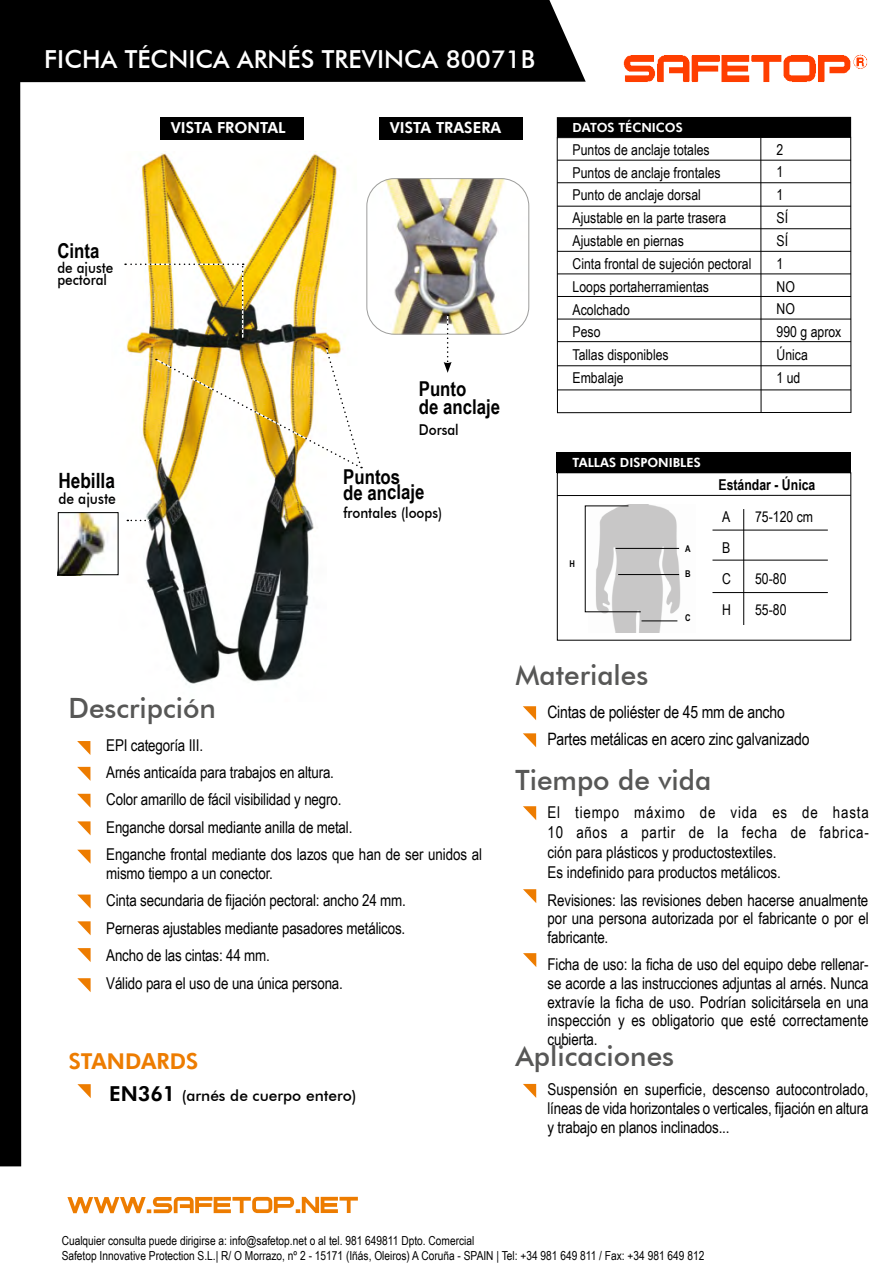
<style>
.page{position:relative;width:893px;height:1263px;background:#fff}
.page>*{position:absolute;margin:0;border:0;box-sizing:border-box;transform-origin:0 0}
.t1{font:500 27.9px "Futura BT";color:#575756}
.t2{font:500 24.9px "Futura BT";color:#fff}
.t3{font:700 21.75px "Futura BT";color:#ed7c00}
.t4{font:700 21px "Arial Narrow";color:#000}
.t5{font:700 20.55px/15.5px "Arial Narrow";color:#000}
.t6{font:17.1px/27.5px "Arial Narrow";letter-spacing:-.01em;color:#000}
.t7{font:16.35px/27.5px "Arial Narrow";letter-spacing:-.01em;color:#000}
.t8{font:500 15.6px "Futura BT";color:#000}
.t9{font:500 15.45px "Futura BT";color:#000;scale:.9 1}
.t10{font:700 15.15px "Futura BT";color:#fff}
.t11{font:15px/22.8px "Arial Narrow";color:#000}
.t12{font:500 15px/12.5px "Futura BT";color:#000;scale:.9 1}
.t13{font:700 15px "Arial Narrow";color:#000}
.t14{font:700 12.6px "Futura BT";color:#fff}
.t15{font:12.45px/14.9px "Arial Narrow";color:#000}
.t16{font:700 9.3px "Arial Narrow";color:#000}
.s1{font-weight:700;font-size:20.55px}
</style>
<div class="page">
<img style="left:112px;top:151px;width:229px;height:534px">
<div style="left:21px;top:0;width:565px;height:82px;background:#000"></div>
<div style="left:557px;top:137px;width:294px;height:276px;border:1px solid #000"></div>
<svg style="left:67px;top:1197px;width:291px;height:16px"></svg>
<img style="left:623px;top:54px;width:245px;height:28px">
<svg style="left:77px;top:1084px;width:14px;height:14px"></svg>
<svg style="left:77px;top:741px;width:13px;height:14px"></svg>
<svg style="left:523px;top:706px;width:13px;height:14px"></svg>
<svg style="left:523px;top:733px;width:13px;height:14px"></svg>
<svg style="left:523px;top:889px;width:13px;height:14px"></svg>
<svg style="left:523px;top:953px;width:13px;height:14px"></svg>
<svg style="left:523px;top:806px;width:13px;height:14px"></svg>
<svg style="left:77px;top:767px;width:13px;height:14px"></svg>
<svg style="left:77px;top:794px;width:14px;height:14px"></svg>
<svg style="left:77px;top:850px;width:14px;height:14px"></svg>
<svg style="left:77px;top:821px;width:14px;height:14px"></svg>
<svg style="left:77px;top:894px;width:14px;height:14px"></svg>
<svg style="left:77px;top:921px;width:14px;height:14px"></svg>
<svg style="left:77px;top:948px;width:14px;height:14px"></svg>
<svg style="left:77px;top:978px;width:14px;height:14px"></svg>
<hr style="left:557px;top:160px;width:294px;height:1px;background:#000">
<hr style="left:557px;top:182px;width:294px;height:1px;background:#000">
<hr style="left:557px;top:206px;width:294px;height:1px;background:#000">
<hr style="left:557px;top:228px;width:294px;height:1px;background:#000">
<hr style="left:557px;top:251px;width:294px;height:1px;background:#000">
<hr style="left:557px;top:273px;width:294px;height:1px;background:#000">
<hr style="left:557px;top:296px;width:294px;height:1px;background:#000">
<hr style="left:557px;top:319px;width:294px;height:1px;background:#000">
<hr style="left:557px;top:341px;width:294px;height:1px;background:#000">
<hr style="left:557px;top:365px;width:294px;height:1px;background:#000">
<hr style="left:557px;top:389px;width:294px;height:1px;background:#000">
<hr style="left:760px;top:138px;width:1px;height:275px;background:#000">
<div style="left:557px;top:117px;width:294px;height:20px;background:#000"></div>
<svg style="left:523px;top:1084px;width:13px;height:14px"></svg>
<div style="left:0;top:0;width:21px;height:1166px;background:#000"></div>
<div style="left:379px;top:117px;width:144px;height:22px;background:#000"></div>
<div style="left:160px;top:117px;width:144px;height:22px;background:#000"></div>
<img style="left:124px;top:263px;width:120px;height:77px">
<svg style="left:154px;top:347px;width:209px;height:124px"></svg>
<img style="left:60px;top:514px;width:57px;height:59px">
<div style="left:58px;top:512px;width:61px;height:63px;border:1px solid #000"></div>
<svg style="left:127px;top:520px;width:24px;height:1px"></svg>
<div style="left:557px;top:472px;width:294px;height:169px;border:1px solid #000"></div>
<img style="left:603px;top:505px;width:78px;height:127px">
<hr style="left:557px;top:495px;width:294px;height:1px;background:#000">
<div style="left:557px;top:452px;width:294px;height:20px;background:#000"></div>
<hr style="left:616px;top:548px;width:63px;height:1px;background:#000">
<hr style="left:618px;top:574px;width:61px;height:1px;background:#000">
<hr style="left:641px;top:620px;width:36px;height:1px;background:#000">
<svg style="left:584px;top:505px;width:57px;height:108px"></svg>
<hr style="left:712px;top:530px;width:116px;height:1px;background:#000">
<hr style="left:712px;top:560px;width:116px;height:1px;background:#000">
<hr style="left:712px;top:592px;width:116px;height:1px;background:#000">
<hr style="left:743px;top:509px;width:1px;height:116px;background:#000">
<img style="left:368px;top:178px;width:161px;height:156px">
<div style="left:366px;top:178px;width:163px;height:157px;border:1px solid #9d9d9c;border-radius:28px"></div>
<svg style="left:444px;top:315px;width:8px;height:58px"></svg>
<h2 class="t2" style="left:44px;top:44px;width:492px">FICHA TÉCNICA ARNÉS TREVINCA 80071B</h2>
<p class="t5" style="left:57px;top:242px;width:44px">Cinta</p>
<p class="t12" style="left:57px;top:261px;width:64px">de ajuste pectoral</p>
<p class="t4" style="left:58px;top:464px;width:58px">Hebilla</p>
<p class="t9" style="left:58px;top:489px;width:65px">de ajuste</p>
<p class="t10" style="left:171px;top:119px;width:116px">VISTA FRONTAL</p>
<p class="t10" style="left:390px;top:119px;width:113px">VISTA TRASERA</p>
<p class="t5" style="left:419px;top:379px;width:83px;line-height:18.3px">Punto<br>de anclaje</p>
<p class="t12" style="left:419px;top:423px;width:46px">Dorsal</p>
<p class="t5" style="left:343px;top:468px;width:83px">Puntos de anclaje</p>
<p class="t12" style="left:343px;top:506px;width:111px">frontales (loops)</p>
<p class="t14" style="left:573px;top:119px;width:112px">DATOS TÉCNICOS</p>
<p class="t11" style="left:573px;top:137px;width:180px">Puntos de anclaje totales<br>Puntos de anclaje frontales<br>Punto de anclaje dorsal<br>Ajustable en la parte trasera<br>Ajustable en piernas<br>Cinta frontal de sujeción pectoral<br>Loops portaherramientas<br>Acolchado<br>Peso<br>Tallas disponibles<br>Embalaje</p>
<p class="t11" style="left:776px;top:137px;width:66px">2<br>1<br>1<br>SÍ<br>SÍ<br>1<br>NO<br>NO<br>990 g aprox<br>Única<br>1 ud</p>
<p class="t14" style="left:573px;top:455px;width:130px">TALLAS DISPONIBLES</p>
<p class="t16" style="left:570px;top:557px;width:7px">H</p>
<p class="t16" style="left:685px;top:541px;width:7px">A</p>
<p class="t16" style="left:685px;top:567px;width:7px">B</p>
<p class="t16" style="left:685px;top:611px;width:7px">C</p>
<p class="t13" style="left:718px;top:473px;width:98px">Estándar - Única</p>
<p class="t11" style="left:722px;top:505px;width:10px">A</p>
<p class="t11" style="left:755px;top:505px;width:60px">75-120 cm</p>
<p class="t11" style="left:722px;top:532px;width:10px;line-height:31px">B<br>C</p>
<p class="t11" style="left:755px;top:567px;width:33px">50-80</p>
<p class="t11" style="left:722px;top:598px;width:10px">H</p>
<p class="t11" style="left:755px;top:598px;width:33px">55-80</p>
<h1 class="t1" style="left:515px;top:658px;width:135px">Materiales</h1>
<h1 class="t1" style="left:68px;top:691px;width:149px">Descripción</h1>
<p class="t6" style="left:547px;top:697px;width:264px">Cintas de poliéster de 45 mm de ancho<br>Partes metálicas en acero zinc galvanizado</p>
<p class="t7" style="left:106px;top:730px;width:377px">EPI categoría III.<br>Arnés anticaída para trabajos en altura.<br>Color amarillo de fácil visibilidad y negro.<br>Enganche dorsal mediante anilla de metal.<br>Enganche frontal mediante dos lazos que han de ser unidos al</p>
<p class="t7" style="left:106px;top:859px;width:301px">mismo tiempo a un conector.<br>Cinta secundaria de fijación pectoral: ancho 24 mm.<br>Perneras ajustables mediante pasadores metálicos.<br>Ancho de las cintas: 44 mm.<br>Válido para el uso de una única persona.</p>
<h1 class="t1" style="left:515px;top:763px;width:197px">Tiempo de vida</h1>
<p class="t7" style="left:548px;top:801px;width:323px;line-height:20.2px">El tiempo máximo de vida es de hasta 10 años a partir de la fecha de fabrica&shy;ción para plásticos y productostextiles.<br>Es indefinido para productos metálicos.</p>
<p class="t7" style="left:548px;top:890px;width:323px;line-height:18.6px;text-align:justify">Revisiones: las revisiones deben hacerse anualmente por una persona autorizada por el fabricante o por el fabricante.</p>
<p class="t7" style="left:548px;top:955px;width:323px;line-height:18.6px;text-align:justify">Ficha de uso: la ficha de uso del equipo debe rellenar&shy;se acorde a las instrucciones adjuntas al arnés. Nunca extravíe la ficha de uso. Podrían solicitársela en una inspección y es obligatorio que esté correctamente cubierta.</p>
<p class="t7" style="left:547px;top:1080px;width:323px;line-height:18.6px;text-align:justify">Suspensión en superficie, descenso autocontrolado, líneas de vida horizontales o verticales, fijación en altura y trabajo en planos inclinados...</p>
<h3 class="t3" style="left:69px;top:1048px;width:131px">STANDARDS</h3>
<h1 class="t1" style="left:515px;top:1039px;width:160px">Aplicaciones</h1>
<p class="t8" style="left:109px;top:1086px;width:249px"><span class="s1">EN361</span> (arnés de cuerpo entero)</p>
<p class="t15" style="left:62px;top:1233px;width:644px">Cualquier consulta puede dirigirse a: info@safetop.net o al tel. 981 649811 Dpto. Comercial<br>Safetop Innovative Protection S.L.| R/ O Morrazo, nº 2 - 15171 (Iñás, Oleiros) A Coruña - SPAIN | Tel: +34 981 649 811 / Fax: +34 981 649 812</p>
</div>
